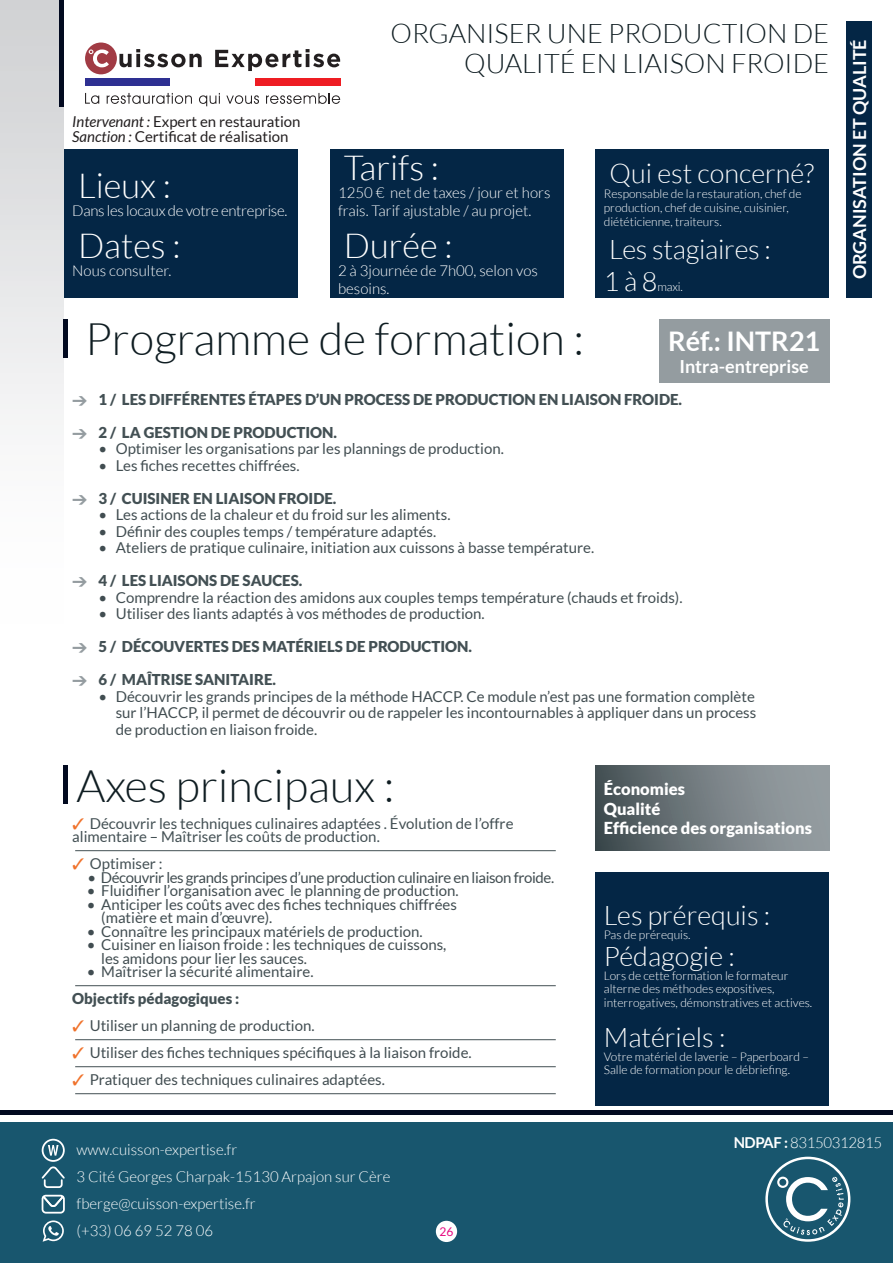
<style>
.page{position:relative;width:893px;height:1263px;background:#fff}
.page>*{position:absolute;margin:0;border:0;box-sizing:border-box;transform-origin:0 0}
.t1{font:300 45px "Lato";color:#0f1d22}
.t2{font:300 34.5px "Lato";color:#fff}
.t3{font:300 27px/32.4px "Lato";color:#fff}
.t4{font:300 27px/30px "Lato";color:#0f1d22;text-align:right}
.t5{font:700 27px "Lato";color:#fff}
.t6{font:700 18px "Lato";color:#fff}
.t7{font:900 16.5px/19.8px "Lato";color:#fff}
.t8{font:15px/13.5px "Lato";color:#414d51}
.t9{font:900 15px "Lato";color:#435054}
.t10{font:300 15px/27px "Lato";color:#fff}
.t11{font:15px/13.5px "Lato";color:#435054}
.t12{font:15px "Lato";letter-spacing:-.025em;color:#414d51}
.t13{font:15px/15px "Lato";color:#231f20}
.t14{font:300 15px "Lato";letter-spacing:-.02em;color:#fff}
.t15{font:300 15px "Lato";letter-spacing:-.025em;color:#fff}
.t16{font:300 12px/13.5px "Lato";color:#fff}
.t17{font:12px "Lato";color:#e60780}
.s1{font-style:italic}
.s2{color:#f0722b}
.s3{font-weight:700}
</style>
<div class="page">
<svg style="left:0;top:0;width:64px;height:1123px"></svg>
<hr style="left:60px;top:0;width:4px;height:106px;background:#020a20">
<div style="left:0;top:1123px;width:893px;height:140px;background:#18566e"></div>
<hr style="left:0;top:1110px;width:893px;height:4px;background:#020a20">
<svg style="left:41px;top:1167px;width:24px;height:47px"></svg>
<svg style="left:43px;top:1220px;width:21px;height:22px"></svg>
<svg style="left:48px;top:1145px;width:11px;height:10px"></svg>
<div style="left:42px;top:1139px;width:23px;height:23px;border:2px solid #fff;border-radius:50%"></div>
<div style="left:85px;top:43px;width:32px;height:31px;background:#a13b44;border-radius:50%"></div>
<svg style="left:85px;top:93px;width:14px;height:11px"></svg>
<svg style="left:107px;top:93px;width:85px;height:11px"></svg>
<svg style="left:199px;top:93px;width:21px;height:13px"></svg>
<svg style="left:226px;top:95px;width:33px;height:9px"></svg>
<svg style="left:266px;top:93px;width:74px;height:11px"></svg>
<div style="left:85px;top:78px;width:85px;height:8px;background:#2e3092"></div>
<div style="left:255px;top:78px;width:85px;height:8px;background:#ee1d23"></div>
<svg style="left:89px;top:50px;width:20px;height:17px"></svg>
<svg style="left:119px;top:49px;width:83px;height:18px"></svg>
<svg style="left:215px;top:49px;width:125px;height:22px"></svg>
<svg style="left:765px;top:1157px;width:85px;height:85px"></svg>
<hr style="left:75px;top:850px;width:481px;height:1px;background:#435054">
<hr style="left:75px;top:985px;width:481px;height:1px;background:#435054">
<hr style="left:75px;top:1039px;width:481px;height:1px;background:#435054">
<hr style="left:75px;top:1066px;width:481px;height:1px;background:#435054">
<hr style="left:75px;top:1093px;width:481px;height:1px;background:#435054">
<hr style="left:64px;top:765px;width:4px;height:39px;background:#020a20">
<div style="left:595px;top:765px;width:234px;height:85px;background:linear-gradient(to right,#455155,#9ea6aa)"></div>
<div style="left:64px;top:149px;width:234px;height:149px;background:#042645"></div>
<div style="left:330px;top:149px;width:233px;height:149px;background:#042645"></div>
<div style="left:595px;top:149px;width:234px;height:149px;background:#042645"></div>
<div style="left:659px;top:319px;width:170px;height:64px;background:#949ca0"></div>
<hr style="left:64px;top:319px;width:4px;height:38px;background:#020a20">
<div style="left:595px;top:872px;width:234px;height:234px;background:#042645"></div>
<div style="left:846px;top:21px;width:26px;height:277px;background:#042645"></div>
<div style="left:436px;top:1221px;width:21px;height:21px;background:#fff;border-radius:50%"></div>
<p class="t13" style="left:72px;top:114px;width:230px"><span class="s1">Intervenant :</span> Expert en restauration<br><span class="s1">Sanction :</span> Certificat de réalisation</p>
<h3 class="t4" style="left:391px;top:18px;width:440px">ORGANISER UNE PRODUCTION DE<br>QUALITÉ EN LIAISON FROIDE</h3>
<h2 class="t2" style="left:344px;top:150px;width:97px">Tarifs :</h2>
<p class="t10" style="left:338px;top:184px;width:214px;line-height:18px">1250 € net de taxes / jour et hors frais. Tarif ajustable / au projet.</p>
<h2 class="t2" style="left:344px;top:227px;width:110px">Durée :</h2>
<p class="t10" style="left:338px;top:261px;width:201px;line-height:18px">2 à 3journée de 7h00, selon vos besoins.</p>
<h3 class="t3" style="left:610px;top:157px;width:206px">Qui est concerné?</h3>
<p class="t16" style="left:604px;top:186px;width:199px;line-height:14.4px">Responsable de la restauration, chef de production, chef de cuisine, cuisinier, diététicienne, traiteurs.</p>
<h3 class="t3" style="left:604px;top:233px;width:169px">Les stagiaires :<br>1 à 8</h3>
<h2 class="t2" style="left:78px;top:168px;width:94px">Lieux :</h2>
<p class="t14" style="left:72px;top:203px;width:217px">Dans les locaux de votre entreprise.</p>
<h2 class="t2" style="left:78px;top:227px;width:104px">Dates :</h2>
<p class="t10" style="left:72px;top:257px;width:101px">Nous consulter.</p>
<p class="t16" style="left:657px;top:280px;width:27px">maxi.</p>
<h3 class="t5" style="left:668px;top:326px;width:154px">Réf.: INTR21</h3>
<p class="t6" style="left:679px;top:356px;width:131px">Intra-entreprise</p>
<h1 class="t1" style="left:85px;top:315px;width:500px">Programme de formation :</h1>
<p class="t9" style="left:99px;top:390px;width:585px">1 / LES DIFFÉRENTES ÉTAPES D’UN PROCESS DE PRODUCTION EN LIAISON FROIDE.</p>
<p class="t9" style="left:99px;top:423px;width:240px">2 / LA GESTION DE PRODUCTION.</p>
<p class="t8" style="left:98px;top:442px;width:407px">• Optimiser les organisations par les plannings de production.</p>
<p class="t8" style="left:98px;top:458px;width:203px">• Les fiches recettes chiffrées.</p>
<p class="t9" style="left:99px;top:489px;width:239px">3 / CUISINER EN LIAISON FROIDE.</p>
<p class="t8" style="left:98px;top:508px;width:354px">• Les actions de la chaleur et du froid sur les aliments.</p>
<p class="t8" style="left:98px;top:524px;width:339px">• Définir des couples temps / température adaptés.</p>
<p class="t8" style="left:98px;top:541px;width:497px">• Ateliers de pratique culinaire, initiation aux cuissons à basse température.</p>
<p class="t9" style="left:99px;top:572px;width:205px">4 / LES LIAISONS DE SAUCES.</p>
<p class="t8" style="left:98px;top:590px;width:586px">• Comprendre la réaction des amidons aux couples temps température (chauds et froids).</p>
<p class="t8" style="left:98px;top:607px;width:388px">• Utiliser des liants adaptés à vos méthodes de production.</p>
<p class="t9" style="left:99px;top:638px;width:375px">5 / DÉCOUVERTES DES MATÉRIELS DE PRODUCTION.</p>
<p class="t9" style="left:99px;top:671px;width:179px">6 / MAÎTRISE SANITAIRE.</p>
<p class="t8" style="left:116px;top:688px;width:642px;line-height:16.5px;text-align:justify;text-indent:-17px">• Découvrir les grands principes de la méthode HACCP. Ce module n’est pas une formation complète sur l’HACCP, il permet de découvrir ou de rappeler les incontournables à appliquer dans un process de production en liaison froide.</p>
<h1 class="t1" style="left:77px;top:761px;width:319px">Axes principaux :</h1>
<p class="t11" style="left:72px;top:816px;width:443px"><span class="s2">✓</span> Découvrir les techniques culinaires adaptées . Évolution de l’offre alimentaire – Maîtriser les coûts de production.</p>
<p class="t11" style="left:72px;top:857px;width:92px"><span class="s2">✓</span> Optimiser :</p>
<p class="t12" style="left:87px;top:869px;width:468px">• Découvrir les grands principes d’une production culinaire en liaison froide.</p>
<p class="t8" style="left:87px;top:884px;width:373px">• Fluidifier l’organisation avec le planning de production.</p>
<p class="t8" style="left:101px;top:897px;width:357px;text-indent:-14px">• Anticiper les coûts avec des fiches techniques chiffrées (matière et main d’œuvre).</p>
<p class="t8" style="left:87px;top:924px;width:337px">• Connaître les principaux matériels de production.</p>
<p class="t8" style="left:101px;top:938px;width:347px;text-indent:-14px">• Cuisiner en liaison froide : les techniques de cuissons, les amidons pour lier les sauces.</p>
<p class="t8" style="left:87px;top:965px;width:228px">• Maîtriser la sécurité alimentaire.</p>
<p class="t9" style="left:72px;top:990px;width:169px">Objectifs pédagogiques :</p>
<p class="t8" style="left:72px;top:1019px;width:244px"><span class="s2">✓</span> Utiliser un planning de production.</p>
<p class="t8" style="left:72px;top:1046px;width:401px"><span class="s2">✓</span> Utiliser des fiches techniques spécifiques à la liaison froide.</p>
<p class="t8" style="left:72px;top:1073px;width:314px"><span class="s2">✓</span> Pratiquer des techniques culinaires adaptées.</p>
<p class="t7" style="left:604px;top:778px;width:210px">Économies<br>Qualité<br>Efficience des organisations</p>
<h3 class="t3" style="left:604px;top:899px;width:168px">Les prérequis :</h3>
<p class="t16" style="left:604px;top:928px;width:88px">Pas de prérequis.</p>
<h3 class="t3" style="left:604px;top:940px;width:132px">Pédagogie :</h3>
<p class="t16" style="left:604px;top:969px;width:210px">Lors de cette formation le formateur alterne des méthodes expositives, interrogatives, démonstratives et actives.</p>
<h3 class="t3" style="left:604px;top:1021px;width:123px">Matériels :</h3>
<p class="t16" style="left:604px;top:1050px;width:207px">Votre matériel de laverie – Paperboard –<br>Salle de formation pour le débriefing.</p>
<p class="t6" style="left:849px;top:279px;width:242px;rotate:-90deg">ORGANISATION ET QUALITÉ</p>
<p class="t10" style="left:77px;top:1136px;width:162px">www.cuisson-expertise.fr</p>
<p class="t10" style="left:77px;top:1163px;width:315px">3 Cité Georges Charpak-15130 Arpajon sur Cère fberge@cuisson-expertise.fr<br>(+33) 06 69 52 78 06</p>
<p class="t17" style="left:439px;top:1225px;width:15px">26</p>
<p class="t15" style="left:734px;top:1135px;width:150px"><span class="s3">NDPAF :</span> 83150312815</p>
</div>
